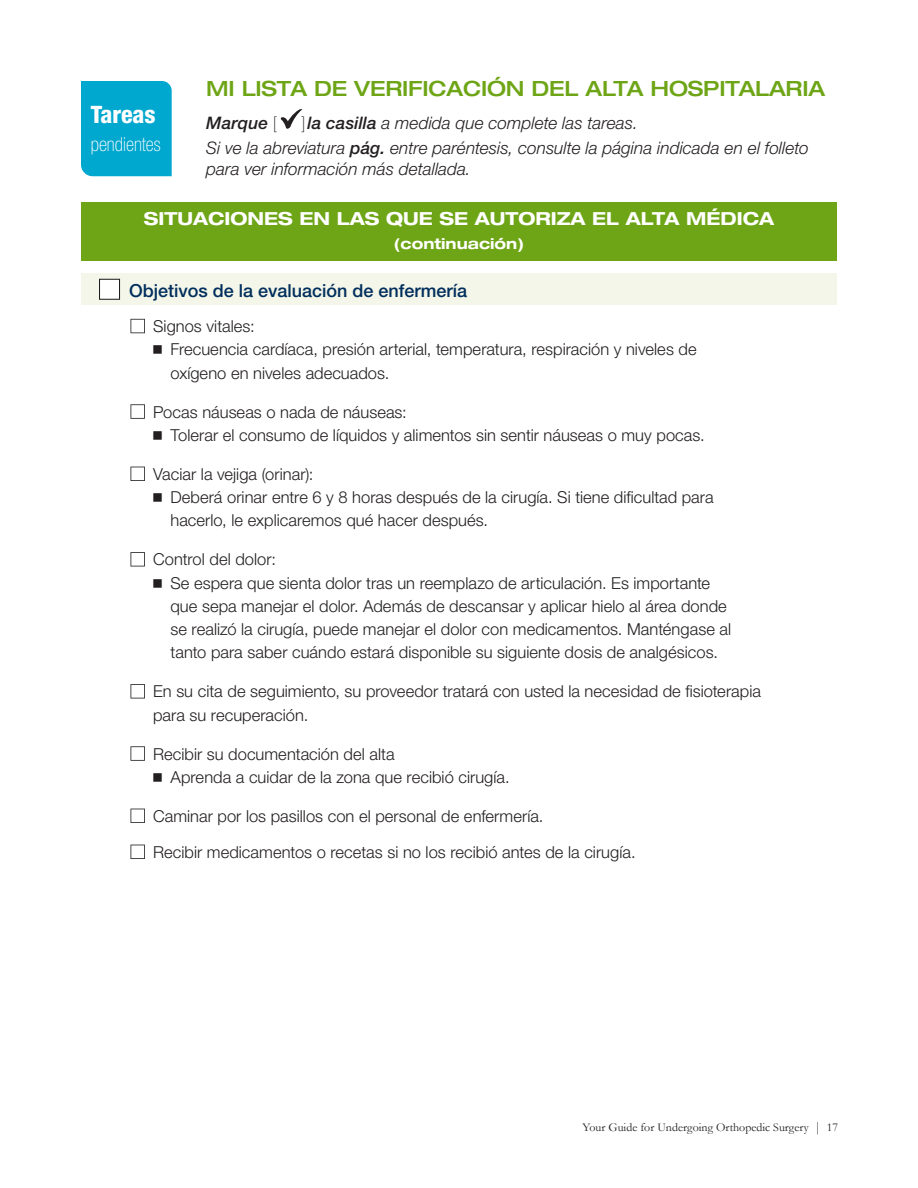
<style>
.page{position:relative;width:918px;height:1188px;background:#fff}
.page>*{position:absolute;margin:0;border:0;box-sizing:border-box;transform-origin:0 0}
.t1{font:800 condensed 24px "Helvetica Neue LT Pro";color:#fff}
.t2{font:500 expanded 21px "Helvetica Neue LT Pro";letter-spacing:-.01em;color:#6ea516}
.t3{font:100 condensed 19.5px "Helvetica Neue LT Pro";color:#fff}
.t4{font:700 expanded 18px "Helvetica Neue LT Pro";color:#fff}
.t5{font:500 18px "Helvetica Neue LT Pro";color:#002e5c}
.t6{font:italic 300 17.25px/25.5px "Helvetica Neue LT Pro";color:#231f20}
.t7{font:italic 500 17.25px "Helvetica Neue LT Pro";letter-spacing:.005em;color:#231f20}
.t8{font:300 16.5px/23.2px "Helvetica Neue LT Pro";color:#231f20}
.t9{font:700 expanded 15px "Helvetica Neue LT Pro";color:#fff}
.t10{font:12px "Garamond";color:#231f20}
.s1{font-weight:100;font-style:normal}
.s2{font-weight:500}
.s3{font-size:13.8px}
</style>
<div class="page">
<div style="left:81px;top:81px;width:91px;height:95px;background:#00a7cf"></div>
<svg style="left:280px;top:109px;width:22px;height:20px"></svg>
<div style="left:81px;top:202px;width:756px;height:58px;background:#6ea516"></div>
<div style="left:81px;top:273px;width:756px;height:32px;background:#f4f6e9"></div>
<div style="left:100px;top:279px;width:20px;height:20px;background:#fff"></div>
<div style="left:99px;top:279px;width:21px;height:21px;border:1px solid #231f20"></div>
<svg style="left:130px;top:319px;width:15px;height:14px"></svg>
<svg style="left:130px;top:404px;width:15px;height:15px"></svg>
<svg style="left:130px;top:467px;width:15px;height:14px"></svg>
<svg style="left:130px;top:552px;width:15px;height:15px"></svg>
<svg style="left:130px;top:684px;width:15px;height:15px"></svg>
<svg style="left:130px;top:746px;width:15px;height:15px"></svg>
<svg style="left:130px;top:809px;width:15px;height:14px"></svg>
<svg style="left:130px;top:845px;width:15px;height:14px"></svg>
<p class="t2" style="left:206px;top:75px;width:620px">MI LISTA DE VERIFICACIÓN DEL ALTA HOSPITALARIA</p>
<p class="t7" style="left:206px;top:112px;width:72px">Marque <span class="s1">[</span></p>
<h1 class="t1" style="left:91px;top:100px;width:66px">Tareas</h1>
<p class="t3" style="left:91px;top:133px;width:72px">pendientes</p>
<p class="t6" style="left:206px;top:110px;width:604px;text-indent:95px"><span class="s1">]</span><span class="s2">la casilla</span> a medida que complete las tareas.<br>Si ve la abreviatura <span class="s2">pág.</span> entre paréntesis, consulte la página indicada en el folleto</p>
<p class="t6" style="left:206px;top:156px;width:266px">para ver información más detallada.</p>
<p class="t4" style="left:144px;top:207px;width:632px">SITUACIONES EN LAS QUE SE AUTORIZA EL ALTA MÉDICA</p>
<p class="t9" style="left:394px;top:234px;width:132px">(continuación)</p>
<p class="t5" style="left:129px;top:280px;width:340px">Objetivos de la evaluación de enfermería</p>
<p class="t8" style="left:170px;top:314px;width:528px;text-indent:-17px">Signos vitales:<br>Frecuencia cardíaca, presión arterial, temperatura, respiración y niveles de oxígeno en niveles adecuados.</p>
<p class="t8" style="left:170px;top:400px;width:536px;text-indent:-17px">Pocas náuseas o nada de náuseas:<br>Tolerar el consumo de líquidos y alimentos sin sentir náuseas o muy pocas.</p>
<p class="t8" style="left:170px;top:462px;width:545px;text-indent:-17px">Vaciar la vejiga (orinar):<br>Deberá orinar entre 6 y 8 horas después de la cirugía. Si tiene dificultad para hacerlo, le explicaremos qué hacer después.</p>
<p class="t8" style="left:170px;top:547px;width:562px;text-indent:-17px">Control del dolor:<br>Se espera que sienta dolor tras un reemplazo de articulación. Es importante que sepa manejar el dolor. Además de descansar y aplicar hielo al área donde se realizó la cirugía, puede manejar el dolor con medicamentos. Manténgase al tanto para saber cuándo estará disponible su siguiente dosis de analgésicos.</p>
<p class="t8" style="left:153px;top:679px;width:609px">En su cita de seguimiento, su proveedor tratará con usted la necesidad de fisioterapia para su recuperación.</p>
<p class="t8" style="left:170px;top:742px;width:341px;text-indent:-17px">Recibir su documentación del alta<br>Aprenda a cuidar de la zona que recibió cirugía.</p>
<p class="t8" style="left:153px;top:798px;width:484px;line-height:36px">Caminar por los pasillos con el personal de enfermería.<br>Recibir medicamentos o recetas si no los recibió antes de la cirugía.</p>
<p class="t10" style="left:582px;top:1120px;width:257px">Your Guide for Undergoing Orthopedic Surgery <span class="s3">|</span> 17</p>
</div>
